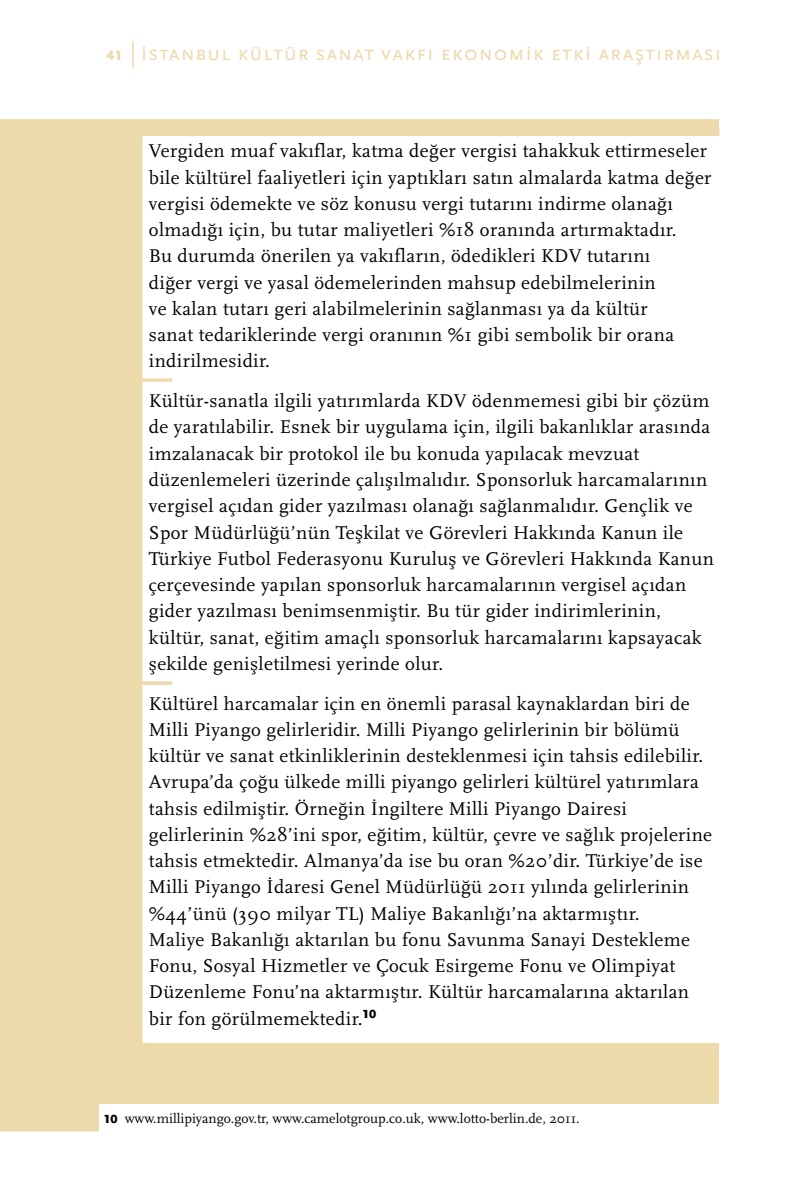
<style>
.page{position:relative;width:794px;height:1191px;background:#fff}
.page>*{position:absolute;margin:0;border:0;box-sizing:border-box;transform-origin:0 0}
.t1{font:21.18px "Scala Sans Pro";letter-spacing:.04em;color:#eddaab}
.t2{font:19.25px/26.2px "Scala";letter-spacing:.02em;color:#000}
.t3{font:14px "Scala";color:#000}
.s1{font-weight:900;font-size:14px}
.s2{font-family:"Scala Sans Pro";font-weight:900;font-size:12.25px}
</style>
<div class="page">
<div style="left:0;top:119px;width:719px;height:1012px;background:#eddaab"></div>
<hr style="left:132px;top:41px;width:2px;height:27px;background:#eddaab">
<div style="left:142px;top:132px;width:578px;height:904px;background:#fff"></div>
<div style="left:139px;top:129px;width:580px;height:7px;background:#eddaab"></div>
<div style="left:142px;top:379px;width:577px;height:7px;background:#fff"></div>
<div style="left:142px;top:681px;width:577px;height:7px;background:#fff"></div>
<div style="left:142px;top:1036px;width:577px;height:7px;background:#fff"></div>
<hr style="left:99px;top:378px;width:73px;height:4px;background:#eddaab">
<svg style="left:142px;top:681px;width:30px;height:4px"></svg>
<div style="left:99px;top:1104px;width:631px;height:28px;background:#fff"></div>
<p class="t1" style="left:106px;top:40px;width:616px"><span class="s1">41</span> istanbul kültür sanat vakfı ekonomik etki araştırması</p>
<p class="t2" style="left:149px;top:138px;width:564px">Vergiden muaf vakıflar, katma değer vergisi tahakkuk ettirmeseler bile kültürel faaliyetleri için yaptıkları satın almalarda katma değer vergisi ödemekte ve söz konusu vergi tutarını indirme olanağı olmadığı için, bu tutar maliyetleri %18 oranında artırmaktadır.<br>Bu durumda önerilen ya vakıfların, ödedikleri KDV tutarını<br>diğer vergi ve yasal ödemelerinden mahsup edebilmelerinin<br>ve kalan tutarı geri alabilmelerinin sağlanması ya da kültür<br>sanat tedariklerinde vergi oranının %1 gibi sembolik bir orana indirilmesidir.</p>
<p class="t2" style="left:149px;top:388px;width:566px">Kültür-sanatla ilgili yatırımlarda KDV ödenmemesi gibi bir çözüm de yaratılabilir. Esnek bir uygulama için, ilgili bakanlıklar arasında imzalanacak bir protokol ile bu konuda yapılacak mevzuat düzenlemeleri üzerinde çalışılmalıdır. Sponsorluk harcamalarının vergisel açıdan gider yazılması olanağı sağlanmalıdır. Gençlik ve Spor Müdürlüğü’nün Teşkilat ve Görevleri Hakkında Kanun ile Türkiye Futbol Federasyonu Kuruluş ve Görevleri Hakkında Kanun çerçevesinde yapılan sponsorluk harcamalarının vergisel açıdan gider yazılması benimsenmiştir. Bu tür gider indirimlerinin, kültür, sanat, eğitim amaçlı sponsorluk harcamalarını kapsayacak şekilde genişletilmesi yerinde olur.</p>
<p class="t2" style="left:149px;top:690px;width:565px">Kültürel harcamalar için en önemli parasal kaynaklardan biri de Milli Piyango gelirleridir. Milli Piyango gelirlerinin bir bölümü kültür ve sanat etkinliklerinin desteklenmesi için tahsis edilebilir.<br>Avrupa’da çoğu ülkede milli piyango gelirleri kültürel yatırımlara tahsis edilmiştir. Örneğin İngiltere Milli Piyango Dairesi gelirlerinin %28’ini spor, eğitim, kültür, çevre ve sağlık projelerine tahsis etmektedir. Almanya’da ise bu oran %20’dir. Türkiye’de ise Milli Piyango İdaresi Genel Müdürlüğü 2011 yılında gelirlerinin %44’ünü (390 milyar TL) Maliye Bakanlığı’na aktarmıştır.<br>Maliye Bakanlığı aktarılan bu fonu Savunma Sanayi Destekleme Fonu, Sosyal Hizmetler ve Çocuk Esirgeme Fonu ve Olimpiyat Düzenleme Fonu’na aktarmıştır. Kültür harcamalarına aktarılan bir fon görülmemektedir.<sup>10</sup></p>
<p class="t3" style="left:104px;top:1111px;width:477px"><span class="s2">10</span> www.millipiyango.gov.tr, www.camelotgroup.co.uk, www.lotto-berlin.de, 2011.</p>
</div>
